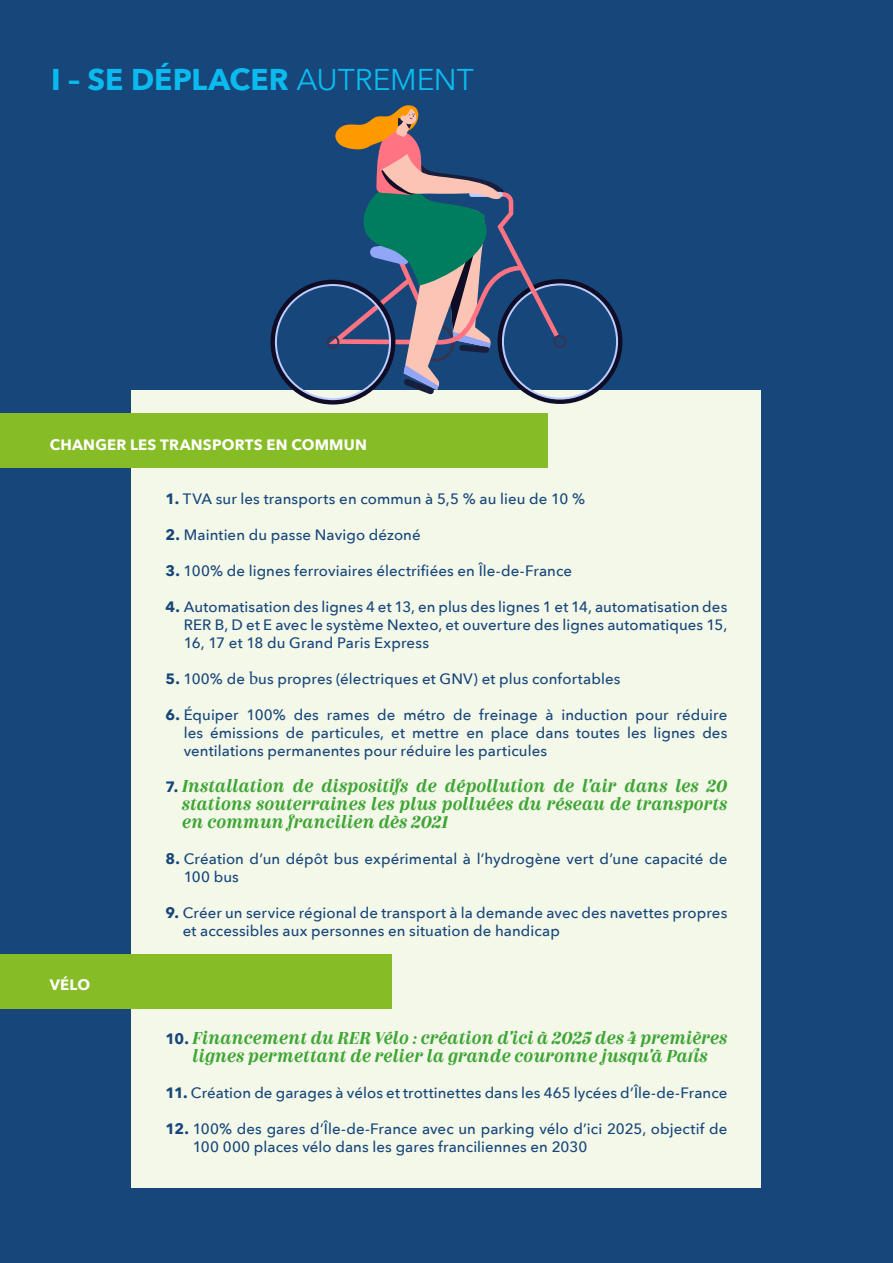
<style>
.page{position:relative;width:893px;height:1263px;background:#17467a}
.page>*{position:absolute;margin:0;border:0;box-sizing:border-box;transform-origin:0 0}
.t1{font:700 30px "Avenir Next";color:#0bbbef}
.t2{font:500 15px/18px "Avenir Next";letter-spacing:.005em;color:#17467a}
.t3{font:italic 600 15px/18px "Couturier";letter-spacing:.005em;color:#3fa535;text-align:justify}
.t4{font:700 15px "Avenir Next";letter-spacing:.015em;color:#fff}
.s1{font-weight:400}
.s2{font-weight:700}
.s3{font-family:"Minion Pro";font-weight:400;font-size:18px}
.s4{font-family:"Avenir Next";font-weight:700;font-style:normal;color:#17467a}
</style>
<div class="page">
<div style="left:132px;top:390px;width:629px;height:798px;background:#f3f8e9"></div>
<div style="left:0;top:414px;width:547px;height:54px;background:#86bc25"></div>
<div style="left:0;top:954px;width:392px;height:54px;background:#86bc25"></div>
<svg style="left:271px;top:105px;width:351px;height:300px"></svg>
<h1 class="t1" style="left:51px;top:54px;width:424px">I – SE DÉPLACER <span class="s1">AUTREMENT</span></h1>
<p class="t4" style="left:50px;top:432px;width:319px">CHANGER LES TRANSPORTS EN COMMUN</p>
<p class="t4" style="left:50px;top:972px;width:42px">VÉLO</p>
<p class="t2" style="left:166px;top:489px;width:421px"><span class="s2">1.</span> TVA sur les transports en commun à 5,5 % au lieu de 10 %</p>
<p class="t2" style="left:166px;top:525px;width:257px"><span class="s2">2.</span> Maintien du passe Navigo dézoné</p>
<p class="t2" style="left:166px;top:561px;width:408px"><span class="s2">3.</span> 100% de lignes ferroviaires électrifiées en Île-de-France</p>
<p class="t2" style="left:184px;top:597px;width:545px;text-align:justify;text-indent:-18px"><span class="s2">4.</span> Automatisation des lignes 4 et 13, en plus des lignes 1 et 14, automatisation des RER B, D et E avec le système Nexteo, et ouverture des lignes automatiques 15, 16, 17 et 18 du Grand Paris Express</p>
<p class="t2" style="left:166px;top:669px;width:456px"><span class="s2">5.</span> 100% de <span class="s3">b</span>us propres (électriques et GNV) et plus confortables</p>
<p class="t2" style="left:184px;top:705px;width:545px;text-align:justify;text-indent:-18px"><span class="s2">6.</span> Équiper 100% des rames de métro de freinage à induction pour réduire les émissions de particules, et mettre en place dans toutes les lignes des ventilations permanentes pour réduire les particules</p>
<p class="t3" style="left:182px;top:778px;width:547px;text-indent:-17px"><span class="s4">7.</span> Installation de dispositifs de dépollution de l’air dans les 20 stations souterraines les plus polluées du réseau de transports en commun francilien dès 2021</p>
<p class="t2" style="left:184px;top:849px;width:545px;text-indent:-18px"><span class="s2">8.</span> Création d’un dépôt bus expérimental à l’hydrogène vert d’une capacité de<br>100 bus</p>
<p class="t2" style="left:183px;top:903px;width:546px;text-indent:-17px"><span class="s2">9.</span> Créer un service régional de transport à la demande avec des navettes propres et accessibles aux personnes en situation de handicap</p>
<p class="t3" style="left:166px;top:1030px;width:563px;text-align:center"><span class="s4">10.</span> Financement du RER Vélo : création d’ici à 2025 des 4 premières lignes permettant de relier la grande couronne jusqu’à Paris</p>
<p class="t2" style="left:166px;top:1083px;width:563px"><span class="s2">11.</span> Création de garages à vélos et trottinettes dans les 465 lycées d’Île-de-France</p>
<p class="t2" style="left:193px;top:1119px;width:536px;text-indent:-27px"><span class="s2">12.</span> 100% des gares d’Île-de-France avec un parking vélo d’ici 2025, objectif de<br>100 000 places vélo dans les gares franciliennes en 2030</p>
</div>
